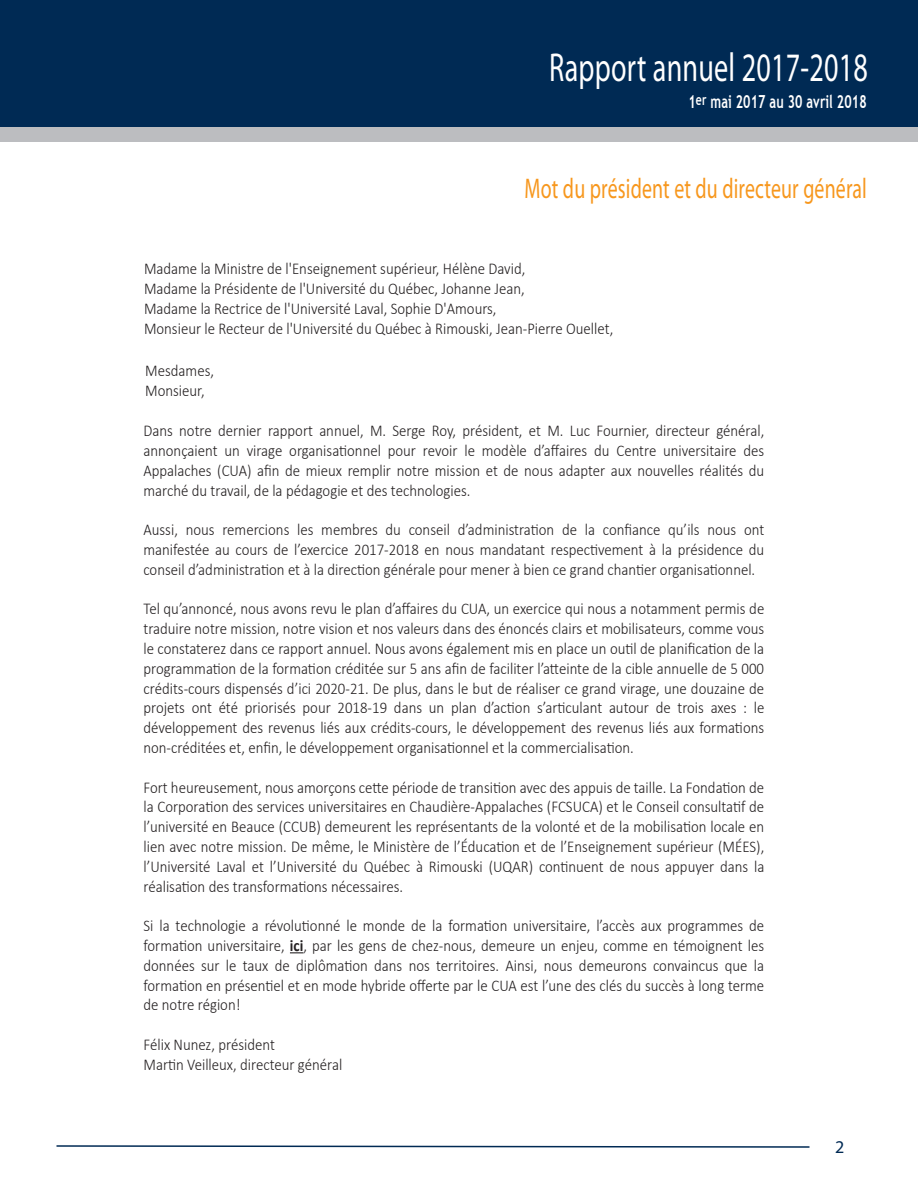
<style>
.page{position:relative;width:918px;height:1188px;background:#fff}
.page>*{position:absolute;margin:0;border:0;box-sizing:border-box;transform-origin:0 0}
.t1{font:40.5px "Myriad Pro";letter-spacing:.01em;color:#fff;scale:.7 1}
.t2{font:28.5px "Myriad Pro";letter-spacing:.01em;color:#f7971d;scale:.7 1}
.t3{font:700 18px "Trebuchet MS";letter-spacing:.01em;color:#fff;scale:.7 1}
.t4{font:18px "Myriad Pro";color:#002a54}
.t5{font:300 16.5px/19.8px "Calibri";color:#231f20;text-align:justify;scale:.9 1}
.s1{font-weight:700}
</style>
<div class="page">
<svg style="left:56px;top:1145px;width:754px;height:3px"></svg>
<div style="left:0;top:0;width:918px;height:128px;background:#002a54"></div>
<div style="left:0;top:127px;width:918px;height:15px;background:#bcbdc0"></div>
<svg style="left:290px;top:952px;width:13px;height:1px"></svg>
<p class="t1" style="left:549px;top:32px;width:457px">Rapport annuel 2016-2017</p>
<p class="t3" style="left:688px;top:79px;width:256px">1<sup>er</sup> mai 2016 au 30 avril 2017</p>
<p class="t1" style="left:549px;top:43px;width:457px">Rapport annuel 2017-2018</p>
<p class="t3" style="left:688px;top:90px;width:256px">1<sup>er</sup> mai 2017 au 30 avril 2018</p>
<p class="t2" style="left:525px;top:171px;width:491px">Mot du président et du directeur général</p>
<p class="t5" style="left:144px;top:259px;width:523px;text-align:left">Madame la Ministre de l'Enseignement supérieur, Hélène David,<br>Madame la Présidente de l'Université du Québec, Johanne Jean,<br>Madame la Rectrice de l'Université Laval, Sophie D'Amours,<br>Monsieur le Recteur de l'Université du Québec à Rimouski, Jean-Pierre Ouellet,</p>
<p class="t5" style="left:145px;top:360px;width:78px">Mesdames,<br>Monsieur,</p>
<p class="t5" style="left:143px;top:421px;width:691px">Dans notre dernier rapport annuel, M. Serge Roy, président, et M. Luc Fournier, directeur général, annonçaient un virage organisationnel pour revoir le modèle d’affaires du Centre universitaire des Appalaches (CUA) afin de mieux remplir notre mission et de nous adapter aux nouvelles réalités du marché du travail, de la pédagogie et des technologies.</p>
<p class="t5" style="left:143px;top:520px;width:691px">Aussi, nous remercions les membres du conseil d’administration de la confiance qu’ils nous ont manifestée au cours de l’exercice 2017-2018 en nous mandatant respectivement à la présidence du conseil d’administration et à la direction générale pour mener à bien ce grand chantier organisationnel.</p>
<p class="t5" style="left:143px;top:599px;width:691px">Tel qu’annoncé, nous avons revu le plan d’affaires du CUA, un exercice qui nous a notamment permis de traduire notre mission, notre vision et nos valeurs dans des énoncés clairs et mobilisateurs, comme vous le constaterez dans ce rapport annuel. Nous avons également mis en place un outil de planification de la programmation de la formation créditée sur 5 ans afin de faciliter l’atteinte de la cible annuelle de 5 000 crédits-cours dispensés d’ici 2020-21. De plus, dans le but de réaliser ce grand virage, une douzaine de projets ont été priorisés pour 2018-19 dans un plan d’action s’articulant autour de trois axes : le développement des revenus liés aux crédits-cours, le développement des revenus liés aux formations non-créditées et, enfin, le développement organisationnel et la commercialisation.</p>
<p class="t5" style="left:143px;top:777px;width:691px">Fort heureusement, nous amorçons cette période de transition avec des appuis de taille. La Fondation de la Corporation des services universitaires en Chaudière-Appalaches (FCSUCA) et le Conseil consultatif de l’université en Beauce (CCUB) demeurent les représentants de la volonté et de la mobilisation locale en lien avec notre mission. De même, le Ministère de l’Éducation et de l’Enseignement supérieur (MÉES), l’Université Laval et l’Université du Québec à Rimouski (UQAR) continuent de nous appuyer dans la réalisation des transformations nécessaires.</p>
<p class="t5" style="left:143px;top:916px;width:691px">Si la technologie a révolutionné le monde de la formation universitaire, l’accès aux programmes de formation universitaire, <span class="s1">ici</span>, par les gens de chez-nous, demeure un enjeu, comme en témoignent les données sur le taux de diplômation dans nos territoires. Ainsi, nous demeurons convaincus que la formation en présentiel et en mode hybride offerte par le CUA est l’une des clés du succès à long terme de notre région!</p>
<p class="t5" style="left:143px;top:1034px;width:222px">Félix Nunez, président<br>Martin Veilleux, directeur général</p>
<p class="t4" style="left:835px;top:1136px;width:11px">2</p>
</div>
